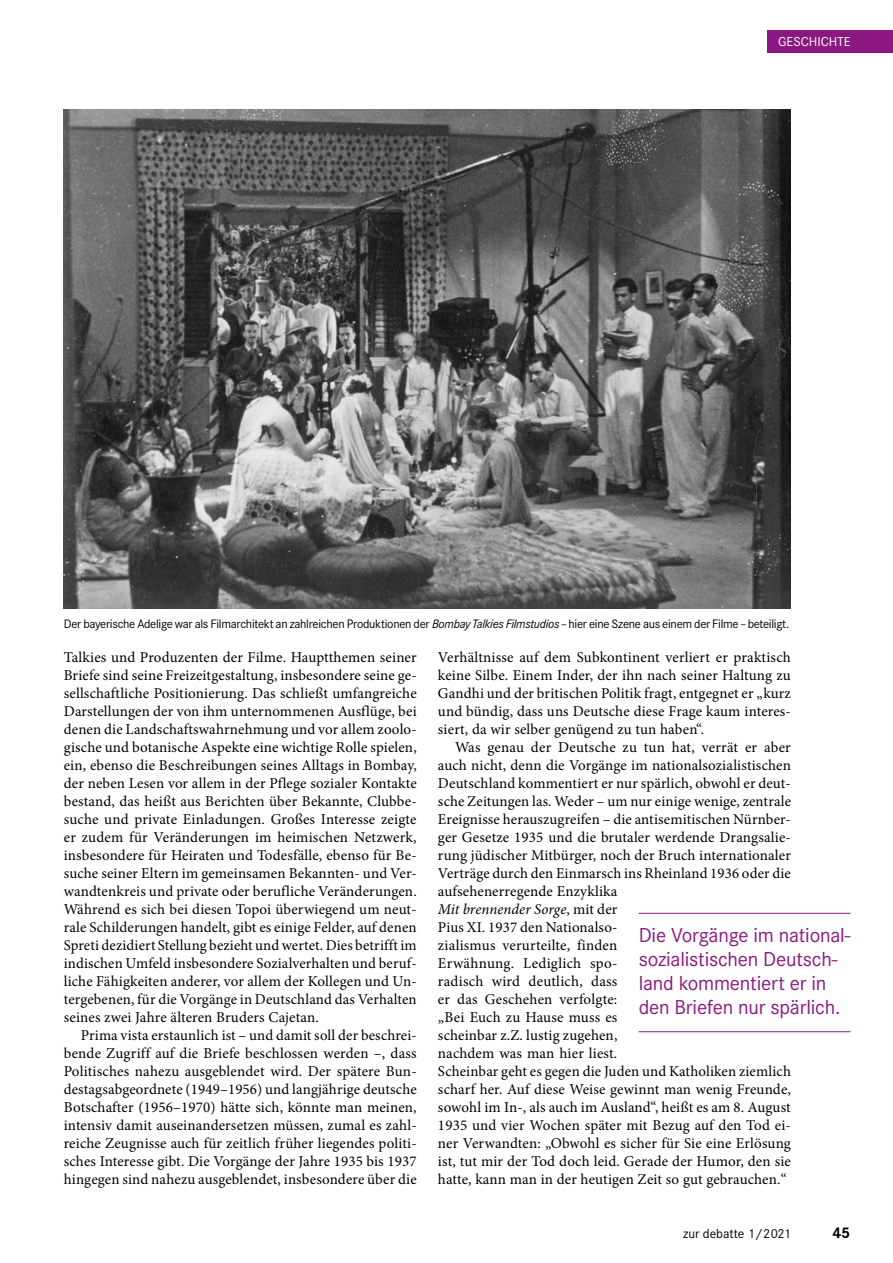
<style>
.page{position:relative;width:893px;height:1263px;background:#fff}
.page>*{position:absolute;margin:0;border:0;box-sizing:border-box;transform-origin:0 0}
.t1{font:21px/24px "Corporate S";letter-spacing:-.01em;color:#8b1881}
.t2{font:700 16.05px "Corporate S";color:#000}
.t3{font:15px/18px "Minion Pro";letter-spacing:.01em;color:#000;text-align:justify}
.t4{font:13.5px "Corporate S";color:#000}
.t5{font:13.5px "Corporate S";color:#fff}
.t6{font:12.75px "Corporate S";letter-spacing:-.02em;color:#000}
.s1{font-style:italic}
</style>
<div class="page">
<hr style="left:639px;top:913px;width:211px;height:1px;background:#8b1881">
<hr style="left:639px;top:1031px;width:211px;height:1px;background:#8b1881">
<img style="left:64px;top:109px;width:727px;height:500px">
<div style="left:768px;top:30px;width:125px;height:23px;background:#8b1881"></div>
<p class="t5" style="left:778px;top:32px;width:74px">GESCHICHTE</p>
<p class="t6" style="left:64px;top:615px;width:727px">Der bayerische Adelige war als Filmarchitekt an zahlreichen Produktionen der <span class="s1">Bombay Talkies Filmstudios</span> – hier eine Szene aus einem der Filme – beteiligt.</p>
<p class="t3" style="left:64px;top:648px;width:354px">Talkies und Produzenten der Filme. Hauptthemen seiner Briefe sind seine Freizeitgestaltung, insbesondere seine ge&shy;sellschaftliche Positionierung. Das schließt umfangreiche Darstellungen der von ihm unternommenen Ausflüge, bei denen die Landschaftswahrnehmung und vor allem zoolo&shy;gische und botanische Aspekte eine wichtige Rolle spielen, ein, ebenso die Beschreibungen seines Alltags in Bombay, der neben Lesen vor allem in der Pflege sozialer Kontakte bestand, das heißt aus Berichten über Bekannte, Clubbe&shy;suche und private Einladungen. Großes Interesse zeigte er zudem für Veränderungen im heimischen Netzwerk, insbesondere für Heiraten und Todesfälle, ebenso für Be&shy;suche seiner Eltern im gemeinsamen Bekannten- und Ver&shy;wandtenkreis und private oder berufliche Veränderungen.<br>Während es sich bei diesen Topoi überwiegend um neut&shy;rale Schilderungen handelt, gibt es einige Felder, auf denen Spreti dezidiert Stellung bezieht und wertet. Dies betrifft im indischen Umfeld insbesondere Sozialverhalten und beruf&shy;liche Fähigkeiten anderer, vor allem der Kollegen und Un&shy;tergebenen, für die Vorgänge in Deutschland das Verhalten seines zwei Jahre älteren Bruders Cajetan.</p>
<p class="t3" style="left:64px;top:1026px;width:354px;text-indent:17px">Prima vista erstaunlich ist – und damit soll der beschrei&shy;bende Zugriff auf die Briefe beschlossen werden –, dass Politisches nahezu ausgeblendet wird. Der spätere Bun&shy;destagsabgeordnete (1949–1956) und langjährige deutsche Botschafter (1956–1970) hätte sich, könnte man meinen, intensiv damit auseinandersetzen müssen, zumal es zahl&shy;reiche Zeugnisse auch für zeitlich früher liegendes politi&shy;sches Interesse gibt. Die Vorgänge der Jahre 1935 bis 1937 hingegen sind nahezu ausgeblendet, insbesondere über die</p>
<p class="t3" style="left:438px;top:648px;width:354px">Verhältnisse auf dem Subkontinent verliert er praktisch keine Silbe. Einem Inder, der ihn nach seiner Haltung zu Gandhi und der britischen Politik fragt, entgegnet er „kurz und bündig, dass uns Deutsche diese Frage kaum interes&shy;siert, da wir selber genügend zu tun haben“.</p>
<p class="t3" style="left:438px;top:738px;width:354px;text-align:left;text-indent:17px">Was genau der Deutsche zu tun hat, verrät er aber auch nicht, denn die Vorgänge im nationalsozialistischen Deutschland kommentiert er nur spärlich, obwohl er deut&shy;sche Zeitungen las. Weder – um nur einige wenige, zentrale Ereignisse herauszugreifen – die antisemitischen Nürnber&shy;ger Gesetze 1935 und die brutaler werdende Drangsalie&shy;rung jüdischer Mitbürger, noch der Bruch internationaler Verträge durch den Einmarsch ins Rheinland 1936 oder die aufsehenerregende Enzyklika<br><span class="s1">Mit brennender Sorge</span>, mit der<br>Pius XI. 1937 den Nationalso-<br>zialismus verurteilte, finden<br>Erwähnung. Lediglich spo-<br>radisch wird deutlich, dass<br>er das Geschehen verfolgte:<br>„Bei Euch zu Hause muss es<br>scheinbar z.Z. lustig zugehen,<br>nachdem was man hier liest.<br>Scheinbar geht es gegen die Juden und Katholiken ziemlich scharf her. Auf diese Weise gewinnt man wenig Freunde, sowohl im In-, als auch im Ausland“, heißt es am 8. August 1935 und vier Wochen später mit Bezug auf den Tod ei&shy;ner Verwandten: „Obwohl es sicher für Sie eine Erlösung ist, tut mir der Tod doch leid. Gerade der Humor, den sie hatte, kann man in der heutigen Zeit so gut gebrauchen.“</p>
<h1 class="t1" style="left:639px;top:922px;width:213px">Die Vorgänge im national&shy;sozialistischen Deutsch&shy;land kommentiert er in den Briefen nur spärlich.</h1>
<p class="t4" style="left:683px;top:1224px;width:109px">zur debatte 1/2021</p>
<p class="t2" style="left:832px;top:1221px;width:20px">45</p>
</div>
